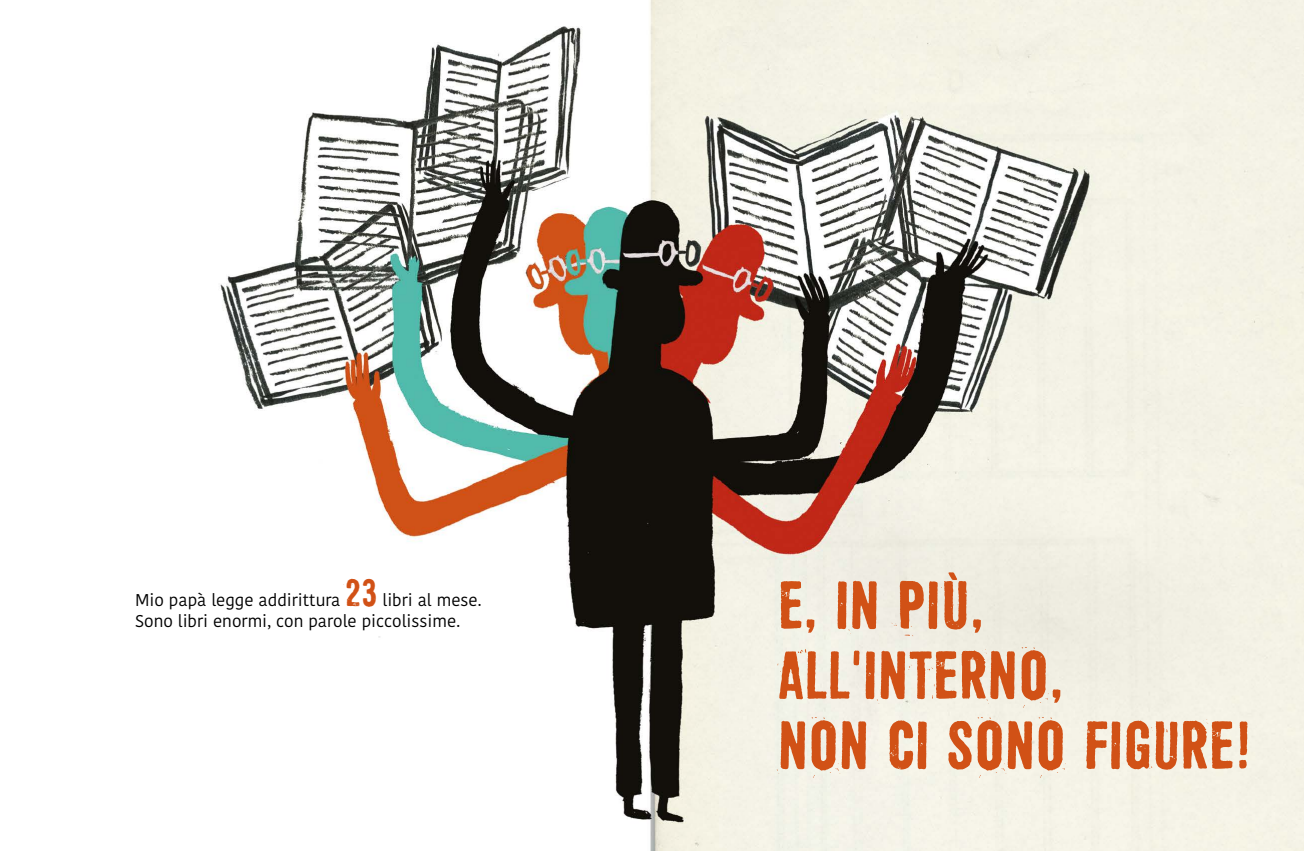
<style>
.page{position:relative;width:1304px;height:851px;background:#fff}
.page>*{position:absolute;margin:0;border:0;box-sizing:border-box;transform-origin:0 0}
.t1{font:67px "Shoemaker";letter-spacing:.005em;color:#d15116}
.t2{font:38px "Shoemaker";color:#d15116}
.t3{font:17px "Kohinoor Bangla";color:#000}
</style>
<div class="page">
<img style="left:220px;top:0;width:1084px;height:850px">
<p class="t2" style="left:345px;top:571px;width:34px">23</p>
<p class="t3" style="left:135px;top:587px;width:207px">Mio papà legge addirittura</p>
<p class="t3" style="left:382px;top:587px;width:101px">libri al mese.</p>
<p class="t3" style="left:135px;top:608px;width:327px">Sono libri enormi, con parole piccolissime.</p>
<p class="t1" style="left:778px;top:567px;width:207px">E, IN PIÙ,</p>
<p class="t1" style="left:778px;top:637px;width:287px">ALL'INTERNO,</p>
<p class="t1" style="left:778px;top:707px;width:475px">NON CI SONO F IGURE!</p>
</div>
